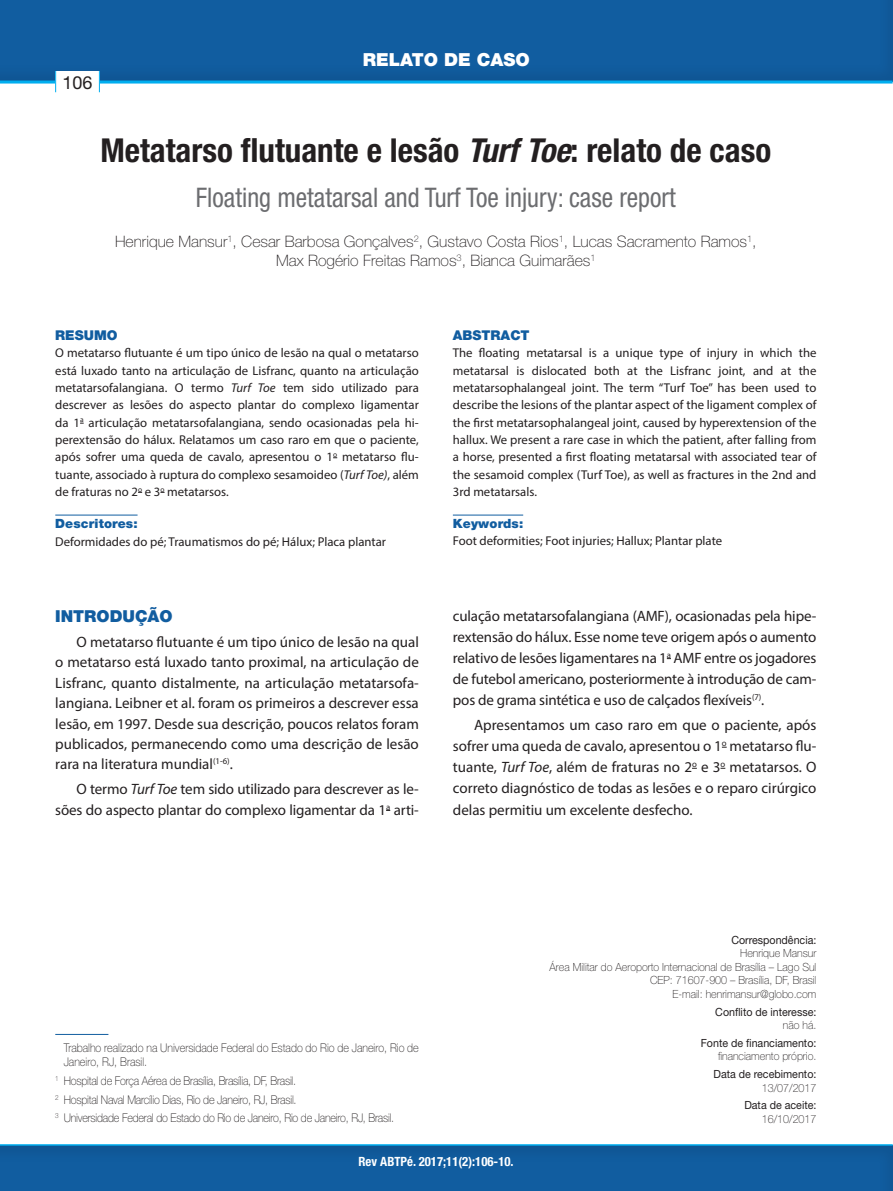
<style>
.page{position:relative;width:893px;height:1191px;background:#fff}
.page>*{position:absolute;margin:0;border:0;box-sizing:border-box;transform-origin:0 0}
.t1{font:700 condensed 33px "Helvetica Neue";color:#231f20}
.t2{font:condensed 27px "Helvetica Neue";color:#6c6d70;scale:.95 1}
.t3{font:900 18px "Helvetica Neue";color:#fff}
.t4{font:18px "Helvetica Neue";color:#231f20}
.t5{font:900 16.5px "Helvetica Neue";color:#115da0}
.t6{font:100 15.75px/18.9px "Helvetica Neue";color:#231f20;text-align:center}
.t7{font:15px/20.4px "Myriad Pro";letter-spacing:-.01em;color:#231f20;text-align:justify}
.t8{font:900 13.5px "Helvetica Neue";color:#115da0}
.t9{font:12.75px/17.2px "Myriad Pro";color:#231f20;text-align:justify}
.t10{font:700 condensed 12.75px "Helvetica Neue";color:#fff}
.t11{font:900 12.75px "Helvetica Neue";letter-spacing:.01em;color:#115da0}
.t12{font:100 12px/18.6px "Helvetica Neue";letter-spacing:-.02em;color:#231f20;scale:.9 1}
.t13{font:100 12px/14.4px "Helvetica Neue";color:#231f20;scale:.9 1}
.t14{font:100 11.25px/13.5px "Helvetica Neue";color:#231f20;text-align:right;scale:.95 1}
.t15{font:11.25px "Helvetica Neue";color:#231f20;scale:.95 1}
.s1{font-style:italic}
</style>
<div class="page">
<div style="left:0;top:1143px;width:893px;height:48px;background:#115da0"></div>
<hr style="left:0;top:1144px;width:893px;height:1px;background:#00aeef">
<div style="left:0;top:0;width:893px;height:84px;background:#115da0"></div>
<hr style="left:0;top:81px;width:893px;height:3px;background:#00aeef">
<div style="left:55px;top:71px;width:45px;height:21px;background:#fff"></div>
<svg style="left:55px;top:71px;width:1px;height:21px"></svg>
<svg style="left:99px;top:71px;width:1px;height:21px"></svg>
<hr style="left:55px;top:515px;width:83px;height:1px;background:#115da0">
<hr style="left:55px;top:1034px;width:53px;height:1px;background:#115da0">
<hr style="left:453px;top:515px;width:70px;height:1px;background:#115da0">
<h3 class="t4" style="left:63px;top:72px;width:32px">106</h3>
<h3 class="t3" style="left:363px;top:49px;width:169px">RELATO DE CASO</h3>
<h1 class="t1" style="left:100px;top:130px;width:672px">Metatarso flutuante e lesão <span class="s1">Turf Toe</span>: relato de caso</h1>
<h2 class="t2" style="left:196px;top:182px;width:507px">Floating metatarsal and Turf Toe injury: case report</h2>
<p class="t6" style="left:115px;top:232px;width:643px">Henrique Mansur<sup>1</sup>, Cesar Barbosa Gonçalves<sup>2</sup>, Gustavo Costa Rios<sup>1</sup>, Lucas Sacramento Ramos<sup>1</sup>,<br>Max Rogério Freitas Ramos<sup>3</sup>, Bianca Guimarães<sup>1</sup></p>
<p class="t8" style="left:55px;top:327px;width:64px">RESUMO</p>
<p class="t9" style="left:55px;top:344px;width:365px">O metatarso flutuante é um tipo único de lesão na qual o metatarso está luxado tanto na articulação de Lisfranc, quanto na articulação metatarsofalangiana. O termo <span class="s1">Turf Toe</span> tem sido utilizado para descrever as lesões do aspecto plantar do complexo ligamentar da 1<sup>a</sup> articulação metatarsofalangiana, sendo ocasionadas pela hi&shy;perextensão do hálux. Relatamos um caso raro em que o paciente, após sofrer uma queda de cavalo, apresentou o 1<sup>o</sup> metatarso flu&shy;tuante, associado à ruptura do complexo sesamoideo (<span class="s1">Turf Toe)</span>, além de fraturas no 2<sup>o</sup> e 3<sup>o</sup> metatarsos.</p>
<p class="t11" style="left:55px;top:516px;width:84px">Descritores:</p>
<p class="t9" style="left:55px;top:532px;width:332px">Deformidades do pé; Traumatismos do pé; Hálux; Placa plantar</p>
<p class="t5" style="left:55px;top:606px;width:119px">INTRODUÇÃO</p>
<p class="t7" style="left:55px;top:631px;width:365px;text-indent:21px">O metatarso flutuante é um tipo único de lesão na qual o metatarso está luxado tanto proximal, na articulação de Lisfranc, quanto distalmente, na articulação metatarsofa&shy;langiana. Leibner et al. foram os primeiros a descrever essa lesão, em 1997. Desde sua descrição, poucos relatos foram publicados, permanecendo como uma descrição de lesão rara na literatura mundial<sup>(1-6)</sup>.</p>
<p class="t7" style="left:55px;top:778px;width:365px;text-align:right">O termo <span class="s1">Turf Toe</span> tem sido utilizado para descrever as le&shy;sões do aspecto plantar do complexo ligamentar da 1<sup>a</sup> arti-</p>
<p class="t8" style="left:453px;top:327px;width:78px">ABSTRACT</p>
<p class="t9" style="left:453px;top:344px;width:365px">The floating metatarsal is a unique type of injury in which the metatarsal is dislocated both at the Lisfranc joint, and at the metatarsophalangeal joint. The term “Turf Toe” has been used to describe the lesions of the plantar aspect of the ligament complex of the first metatarsophalangeal joint, caused by hyperextension of the hallux. We present a rare case in which the patient, after falling from a horse, presented a first floating metatarsal with associated tear of the sesamoid complex (Turf Toe), as well as fractures in the 2nd and 3rd metatarsals.</p>
<p class="t11" style="left:453px;top:516px;width:72px">Keywords:</p>
<p class="t9" style="left:453px;top:532px;width:271px">Foot deformities; Foot injuries; Hallux; Plantar plate</p>
<p class="t7" style="left:453px;top:605px;width:365px;line-height:21px">culação metatarsofalangiana (AMF), ocasionadas pela hipe&shy;rextensão do hálux. Esse nome teve origem após o aumento relativo de lesões ligamentares na 1<sup>a</sup> AMF entre os jogadores de futebol americano, posteriormente à introdução de cam&shy;pos de grama sintética e uso de calçados flexíveis<sup>(7)</sup>.</p>
<p class="t7" style="left:453px;top:714px;width:365px;line-height:21.1px;text-indent:21px">Apresentamos um caso raro em que o paciente, após sofrer uma queda de cavalo, apresentou o 1<sup>o</sup> metatarso flu&shy;tuante, <span class="s1">Turf Toe</span>, além de fraturas no 2<sup>o</sup> e 3<sup>o</sup> metatarsos. O correto diagnóstico de todas as lesões e o reparo cirúrgico delas permitiu um excelente desfecho.</p>
<p class="t13" style="left:64px;top:1040px;width:396px">Trabalho realizado na Universidade Federal do Estado do Rio de Janeiro, Rio de<br>Janeiro, RJ, Brasil.</p>
<p class="t12" style="left:55px;top:1071px;width:378px"><sup>1</sup> Hospital de Força Aérea de Brasília, Brasília, DF, Brasil.<br><sup>2</sup> Hospital Naval Marcílio Dias, Rio de Janeiro, RJ, Brasil.<br><sup>3</sup> Universidade Federal do Estado do Rio de Janeiro, Rio de Janeiro, RJ, Brasil.</p>
<p class="t15" style="left:731px;top:933px;width:91px">Correspondência:</p>
<p class="t14" style="left:550px;top:946px;width:282px">Henrique Mansur<br>Área Militar do Aeroporto Internacional de Brasília – Lago Sul CEP: 71607-900 – Brasília, DF, Brasil<br>E-mail: henrimansur@globo.com</p>
<p class="t15" style="left:715px;top:1005px;width:108px">Conflito de interesse:</p>
<p class="t14" style="left:783px;top:1018px;width:37px">não há.</p>
<p class="t15" style="left:701px;top:1036px;width:123px">Fonte de financiamento:</p>
<p class="t14" style="left:718px;top:1049px;width:105px">financiamento próprio.</p>
<p class="t15" style="left:713px;top:1067px;width:110px">Data de recebimento:</p>
<p class="t14" style="left:762px;top:1081px;width:59px">13/07/2017</p>
<p class="t15" style="left:744px;top:1098px;width:77px">Data de aceite:</p>
<p class="t14" style="left:762px;top:1112px;width:59px">16/10/2017</p>
<p class="t10" style="left:359px;top:1153px;width:157px">Rev ABTPé. 2017;11(2):106-10.</p>
</div>
